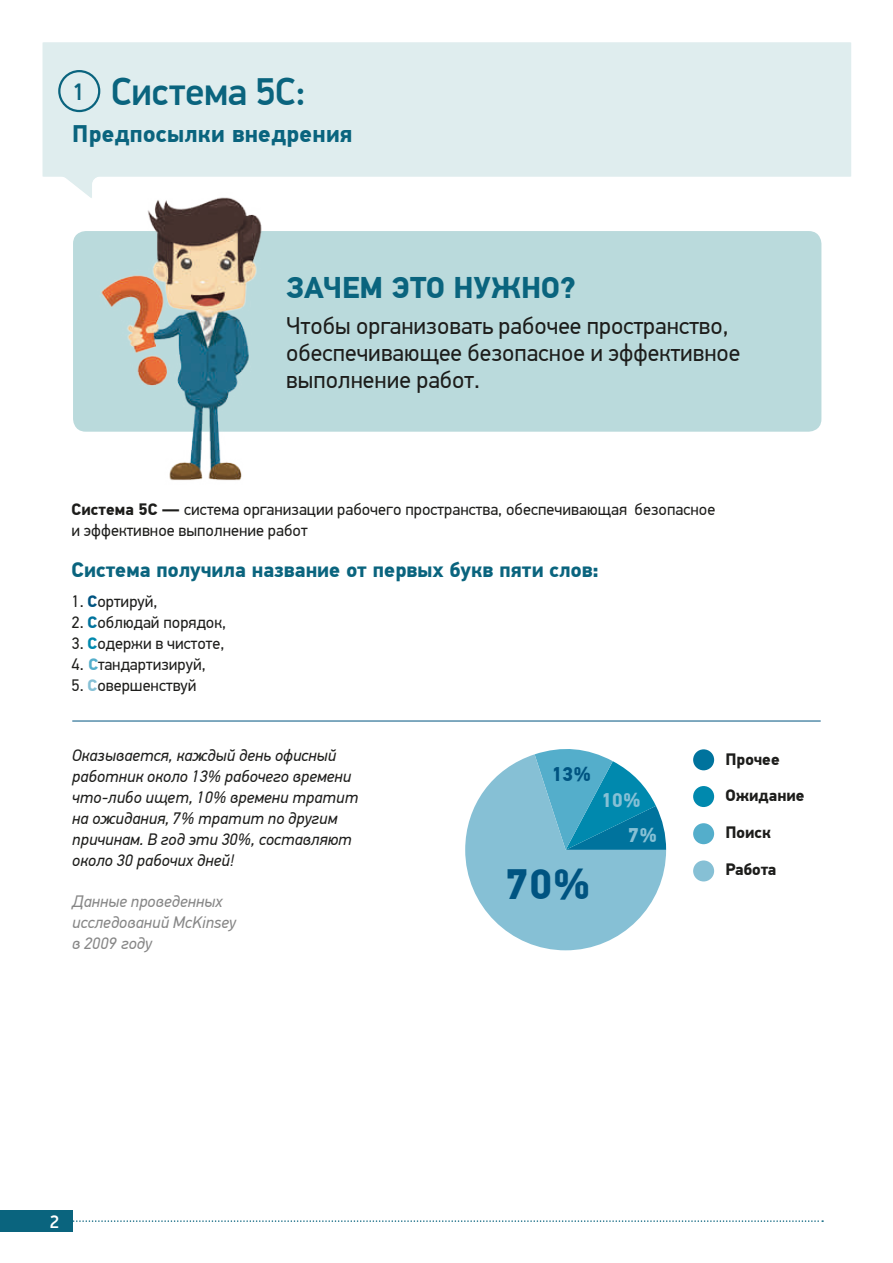
<style>
.page{position:relative;width:893px;height:1263px;background:#fff}
.page>*{position:absolute;margin:0;border:0;box-sizing:border-box;transform-origin:0 0}
.t1{font:700 42.3px "PF Din Text Pro";color:#005481}
.t2{font:500 39px "PF Din Display Pro";letter-spacing:-.015em;color:#0a647e}
.t3{font:700 30px "PF Din Text Pro";color:#0a647e}
.t4{font:24px/27px "PF Din Text Pro";color:#1d1d1b}
.t5{font:700 24px "PF Din Text Pro";letter-spacing:.01em;color:#0a647e}
.t6{font:700 21px "PF Din Text Pro";color:#0a647e}
.t7{font:700 19.8px/35px "PF Din Text Pro";color:#86c0d5}
.t8{font:700 19.8px "PF Din Text Pro";color:#005481}
.t9{font:500 18px "PF Din Display Pro";color:#fff}
.t10{font:16.5px/21px "PF Din Text Pro";color:#1d1d1b}
.t11{font:italic 16.5px/21px "PF Din Text Pro";color:#1d1d1b}
.t12{font:italic 16.5px/21px "PF Din Text Pro";color:#878787}
.t13{font:700 16.5px "PF Din Text Pro";color:#1d1d1b}
.s1{font-size:24px}
.s2{font-weight:700}
.s3{font-weight:700;color:#005481}
.s4{font-weight:700;color:#00739d}
.s5{font-weight:700;color:#0089ae}
.s6{font-weight:700;color:#54aecb}
.s7{font-weight:700;color:#86c0d5}
</style>
<div class="page">
<svg style="left:72px;top:1220px;width:751px;height:2px"></svg>
<div style="left:0;top:1210px;width:72px;height:22px;background:#0a647e"></div>
<svg style="left:43px;top:43px;width:807px;height:155px;background:#e3eff0"></svg>
<div style="left:59px;top:71px;width:40px;height:40px;background:#dfedee;border-radius:50%"></div>
<div style="left:58px;top:70px;width:42px;height:42px;border:2px solid #0a647e;border-radius:50%"></div>
<hr style="left:72px;top:721px;width:749px;height:1px;background:#005481">
<svg style="left:465px;top:749px;width:201px;height:201px"></svg>
<div style="left:693px;top:749px;width:21px;height:21px;background:#00739d;border-radius:50%"></div>
<div style="left:693px;top:786px;width:21px;height:21px;background:#0089ae;border-radius:50%"></div>
<div style="left:693px;top:823px;width:21px;height:21px;background:#54aecb;border-radius:50%"></div>
<div style="left:693px;top:860px;width:21px;height:21px;background:#86c0d5;border-radius:50%"></div>
<div style="left:73px;top:231px;width:748px;height:201px;background:#badadc;border-radius:13px"></div>
<img style="left:98px;top:192px;width:164px;height:289px">
<h2 class="t2" style="left:72px;top:68px;width:235px"><span class="s1">1</span> Система 5С:</h2>
<h3 class="t5" style="left:72px;top:119px;width:282px">Предпосылки внедрения</h3>
<h3 class="t3" style="left:286px;top:269px;width:291px">ЗАЧЕМ ЭТО НУЖНО?</h3>
<h3 class="t4" style="left:286px;top:312px;width:456px">Чтобы организовать рабочее пространство, обеспечивающее безопасное и эффективное выполнение работ.</h3>
<p class="t10" style="left:72px;top:499px;width:645px"><span class="s2">Система 5С —</span> система организации рабочего пространства, обеспечивающая безопасное и эффективное выполнение работ</p>
<p class="t6" style="left:72px;top:557px;width:529px">Система получила название от первых букв пяти слов:</p>
<p class="t10" style="left:72px;top:591px;width:88px">1. <span class="s3">С</span>ортируй,</p>
<p class="t10" style="left:72px;top:612px;width:156px">2. <span class="s4">С</span>облюдай порядок,</p>
<p class="t10" style="left:72px;top:633px;width:155px">3. <span class="s5">С</span>одержи в чистоте,</p>
<p class="t10" style="left:72px;top:654px;width:136px">4. <span class="s6">С</span>тандартизируй,</p>
<p class="t10" style="left:72px;top:675px;width:127px">5. <span class="s7">С</span>овершенствуй</p>
<p class="t11" style="left:72px;top:745px;width:288px">Оказывается, каждый день офисный работник около 13% рабочего времени что-либо ищет, 10% времени тратит на ожидания, 7% тратит по другим причинам. В год эти 30%, составляют около 30 рабочих дней!</p>
<p class="t12" style="left:72px;top:891px;width:165px">Данные проведенных исследований McKinsey в 2009 году</p>
<p class="t8" style="left:551px;top:762px;width:42px">13%</p>
<h1 class="t1" style="left:505px;top:859px;width:87px">70%</h1>
<p class="t7" style="left:628px;top:783px;width:31px;text-indent:-27px">10%<br>7%</p>
<p class="t13" style="left:725px;top:749px;width:56px">Прочее</p>
<p class="t13" style="left:725px;top:786px;width:81px">Ожидание</p>
<p class="t13" style="left:725px;top:822px;width:47px">Поиск</p>
<p class="t13" style="left:725px;top:859px;width:52px">Работа</p>
<p class="t9" style="left:50px;top:1211px;width:11px">2</p>
</div>
